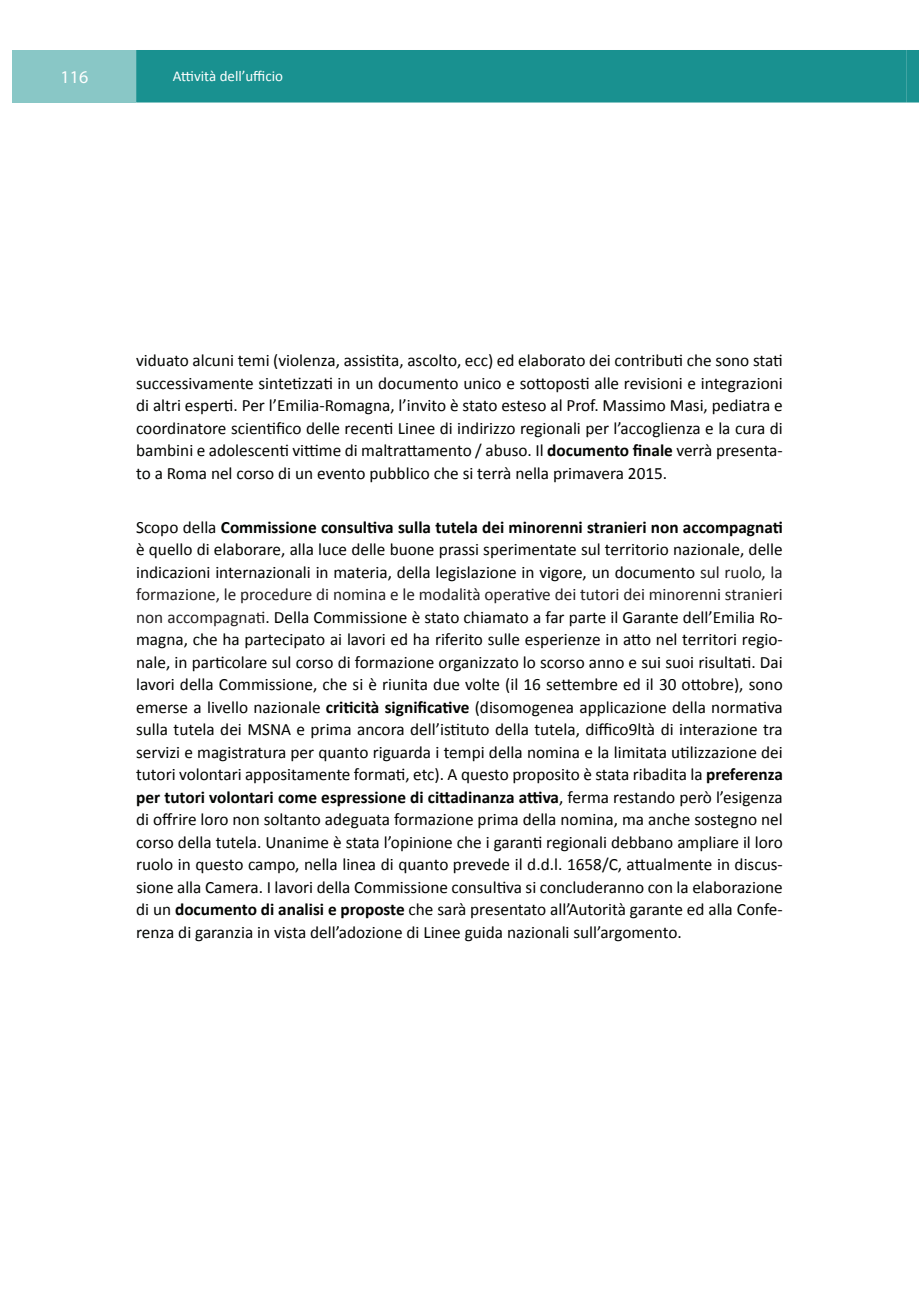
<style>
.page{position:relative;width:919px;height:1289px;background:#fff}
.page>*{position:absolute;margin:0;border:0;box-sizing:border-box;transform-origin:0 0}
.t1{font:18px "Myriad Pro";color:#fff}
.t2{font:17.25px/22.5px "Calibri";color:#040503;text-align:justify}
.t3{font:15px "Calibri";color:#fff}
.s1{font-weight:700}
.s2{color:#231f20}
</style>
<div class="page">
<div style="left:136px;top:50px;width:770px;height:52px;background:#199190"></div>
<div style="left:13px;top:50px;width:123px;height:52px;background:#89c7c6"></div>
<div style="left:906px;top:50px;width:12px;height:52px;background:#199190"></div>
<p class="t1" style="left:61px;top:65px;width:29px">116</p>
<p class="t3" style="left:173px;top:67px;width:112px">Attività dell’ufficio</p>
<p class="t2" style="left:136px;top:349px;width:648px">viduato alcuni temi (violenza, assistita, ascolto, ecc) ed elaborato dei contributi che sono stati successivamente sintetizzati in un documento unico e sottoposti alle revisioni e integrazioni di altri esperti. Per l’Emilia-Romagna, l’invito è stato esteso al Prof. Massimo Masi, pediatra e coordinatore scientifico delle recenti Linee di indirizzo regionali per l’accoglienza e la cura di bambini e adolescenti vittime di maltrattamento / abuso. Il <span class="s1">documento finale</span> verrà presenta&shy;to a Roma nel corso di un evento pubblico che si terrà nella primavera 2015.</p>
<p class="t2" style="left:136px;top:515px;width:648px">Scopo della <span class="s1">Commissione consultiva sulla tutela dei minorenni stranieri non accompagnati </span>è quello di elaborare, alla luce delle buone prassi sperimentate sul territorio nazionale, delle indicazioni internazionali in materia, della legislazione in vigore, un documento <span class="s2">sul ruolo, la formazione, le procedure di nomina e le modalità operative dei tutori dei minorenni stranieri non accompagnati</span>. Della Commissione è stato chiamato a far parte il Garante dell’Emilia Ro&shy;magna, che ha partecipato ai lavori ed ha riferito sulle esperienze in atto nel territori regio&shy;nale, in particolare sul corso di formazione organizzato lo scorso anno e sui suoi risultati. Dai lavori della Commissione, che si è riunita due volte (il 16 settembre ed il 30 ottobre), sono emerse a livello nazionale <span class="s1">criticità significative</span> (disomogenea applicazione della normativa sulla tutela dei MSNA e prima ancora dell’istituto della tutela, diffico9ltà di interazione tra servizi e magistratura per quanto riguarda i tempi della nomina e la limitata utilizzazione dei tutori volontari appositamente formati, etc). A questo proposito è stata ribadita la <span class="s1">preferenza per tutori volontari come espressione di cittadinanza attiva</span>, ferma restando però l’esigenza di offrire loro non soltanto adeguata formazione prima della nomina, ma anche sostegno nel corso della tutela. Unanime è stata l’opinione che i garanti regionali debbano ampliare il loro ruolo in questo campo, nella linea di quanto prevede il d.d.l. 1658/C, attualmente in discus&shy;sione alla Camera. I lavori della Commissione consultiva si concluderanno con la elaborazione di un <span class="s1">documento di analisi e proposte</span> che sarà presentato all’Autorità garante ed alla Confe&shy;renza di garanzia in vista dell’adozione di Linee guida nazionali sull’argomento.</p>
</div>
